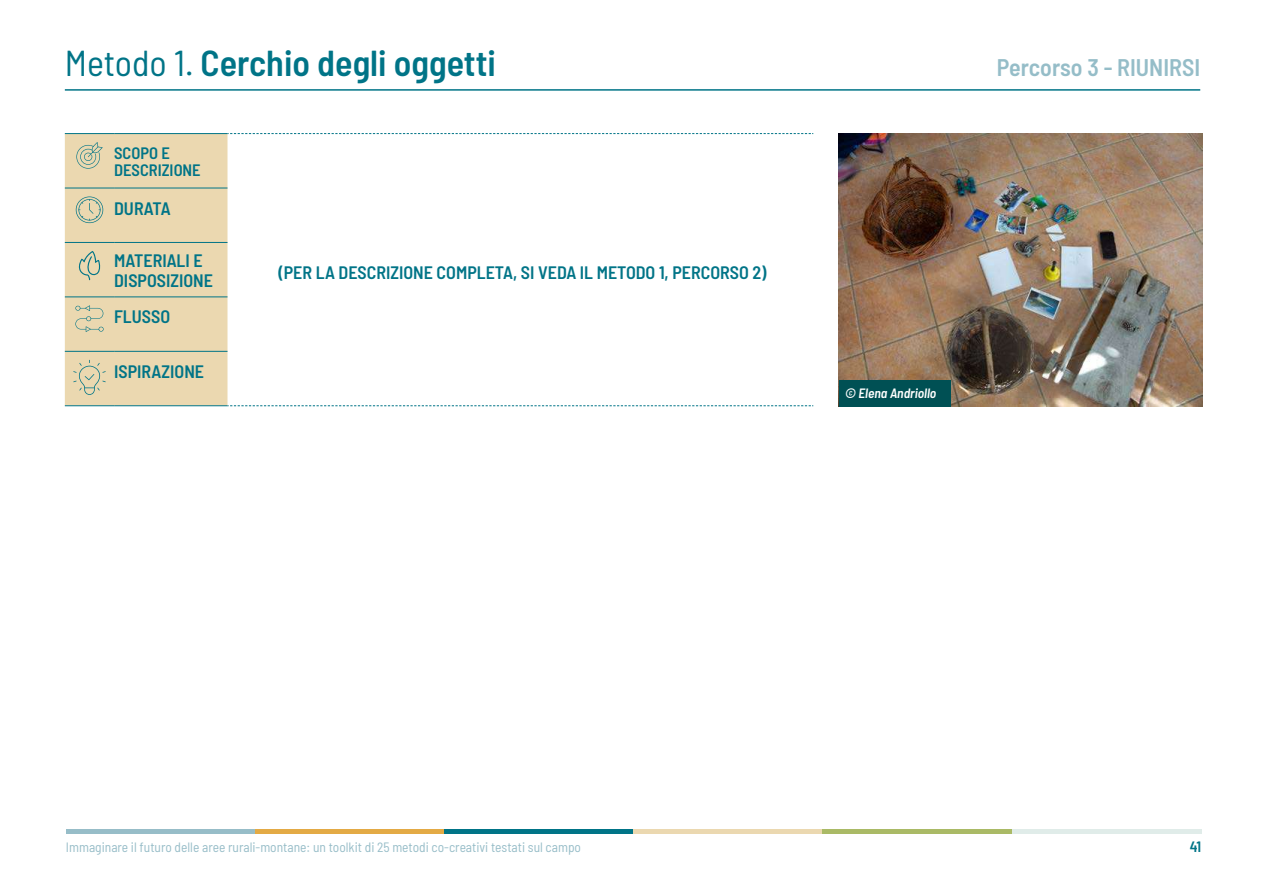
<style>
.page{position:relative;width:1263px;height:893px;background:#fff}
.page>*{position:absolute;margin:0;border:0;box-sizing:border-box;transform-origin:0 0}
.t1{font:600 semi-condensed 36px "Barlow";color:#007487}
.t2{font:600 semi-condensed 24px "Barlow";color:#95bdc8}
.t3{font:600 semi-condensed 18px/19.4px "Barlow";color:#007487}
.t4{font:600 semi-condensed 16.5px/17.9px "Barlow";color:#007487}
.t5{font:600 semi-condensed 15px "Barlow";color:#007487}
.t6{font:semi-condensed 13.5px "Barlow";color:#97bdc8}
.t7{font:italic 600 semi-condensed 13.5px "Barlow";color:#fff}
.s1{font-weight:400}
</style>
<div class="page">
<hr style="left:66px;top:829px;width:189px;height:4px;background:#97bdc8">
<hr style="left:255px;top:829px;width:189px;height:4px;background:#e3aa45">
<hr style="left:444px;top:829px;width:190px;height:4px;background:#007487">
<hr style="left:634px;top:829px;width:189px;height:4px;background:#ebd8b0">
<hr style="left:823px;top:829px;width:189px;height:4px;background:#aaba66">
<hr style="left:1012px;top:829px;width:189px;height:4px;background:#e0ece9">
<hr style="left:65px;top:89px;width:1135px;height:2px;background:#007487">
<svg style="left:65px;top:133px;width:748px;height:273px"></svg>
<img style="left:839px;top:133px;width:363px;height:273px">
<div style="left:839px;top:380px;width:111px;height:26px;background:#005054"></div>
<h1 class="t1" style="left:65px;top:37px;width:433px"><span class="s1">Metodo 1.</span> Cerchio degli oggetti</h1>
<h2 class="t2" style="left:997px;top:50px;width:205px">Percorso 3 - RIUNIRSI</h2>
<p class="t4" style="left:114px;top:143px;width:88px">SCOPO E<br>DESCRIZIONE</p>
<p class="t3" style="left:114px;top:197px;width:58px">DURATA</p>
<p class="t3" style="left:114px;top:250px;width:100px">MATERIALI E<br>DISPOSIZIONE</p>
<p class="t3" style="left:114px;top:306px;width:57px">FLUSSO</p>
<p class="t3" style="left:114px;top:360px;width:91px">ISPIRAZIONE</p>
<p class="t3" style="left:278px;top:261px;width:490px">(PER LA DESCRIZIONE COMPLETA, SI VEDA IL METODO 1, PERCORSO 2)</p>
<p class="t7" style="left:845px;top:384px;width:93px">© Elena Andriollo</p>
<p class="t6" style="left:66px;top:837px;width:517px">Immaginare il futuro delle aree rurali-montane: un toolkit di 25 metodi co-creativi testati sul campo</p>
<p class="t5" style="left:1190px;top:835px;width:13px">41</p>
</div>
